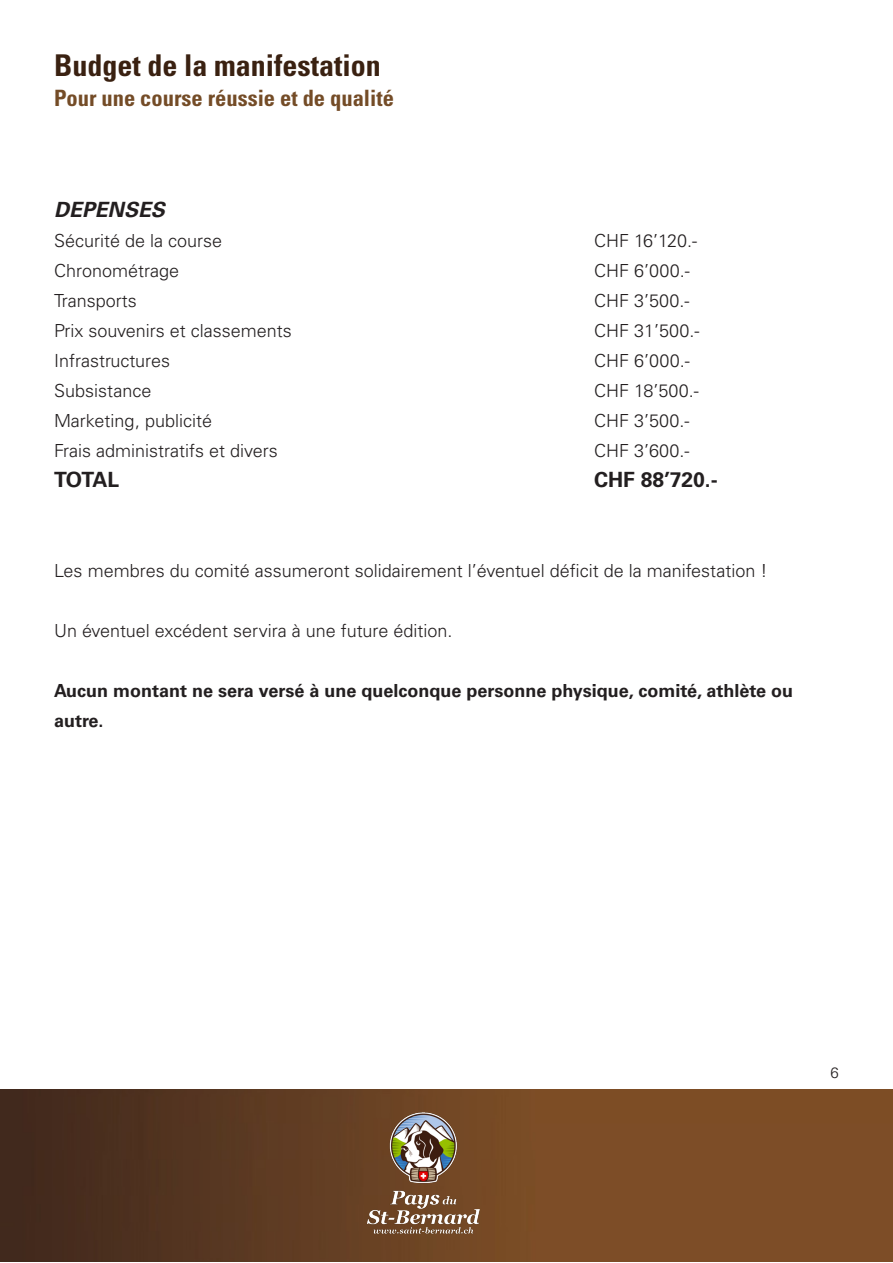
<style>
.page{position:relative;width:893px;height:1263px;background:#fff}
.page>*{position:absolute;margin:0;border:0;box-sizing:border-box;transform-origin:0 0}
.t1{font:700 condensed 30px "Univers LT Std";color:#3a2111}
.t2{font:700 condensed 22.5px "Univers LT Std";color:#744c27}
.t3{font:700 21px "Univers LT Std";color:#231f20}
.t4{font:italic 700 21px "Univers LT Std";color:#231f20}
.t5{font:300 18px "Univers LT Std";color:#231f20}
.t6{font:700 18px/30px "Univers LT Std";color:#231f20}
.t7{font:300 15px "Univers LT Std";color:#231f20}
</style>
<div class="page">
<img style="left:0;top:1090px;width:893px;height:172px">
<img style="left:358px;top:1104px;width:130px;height:139px">
<p class="t1" style="left:54px;top:47px;width:328px">Budget de la manifestation</p>
<p class="t2" style="left:54px;top:84px;width:341px">Pour une course réussie et de qualité</p>
<p class="t4" style="left:54px;top:198px;width:112px">DEPENSES</p>
<p class="t5" style="left:54px;top:230px;width:170px">Sécurité de la course</p>
<p class="t5" style="left:594px;top:230px;width:105px">CHF 16’120.-</p>
<p class="t5" style="left:54px;top:260px;width:127px">Chronométrage</p>
<p class="t5" style="left:594px;top:260px;width:97px">CHF 6’000.-</p>
<p class="t5" style="left:54px;top:290px;width:84px">Transports</p>
<p class="t5" style="left:594px;top:290px;width:97px">CHF 3’500.-</p>
<p class="t5" style="left:54px;top:320px;width:239px">Prix souvenirs et classements</p>
<p class="t5" style="left:594px;top:320px;width:107px">CHF 31’500.-</p>
<p class="t5" style="left:54px;top:350px;width:118px">Infrastructures</p>
<p class="t5" style="left:594px;top:350px;width:97px">CHF 6’000.-</p>
<p class="t5" style="left:54px;top:380px;width:99px">Subsistance</p>
<p class="t5" style="left:594px;top:380px;width:106px">CHF 18’500.-</p>
<p class="t5" style="left:54px;top:410px;width:160px">Marketing, publicité</p>
<p class="t5" style="left:594px;top:410px;width:97px">CHF 3’500.-</p>
<p class="t5" style="left:54px;top:440px;width:225px">Frais administratifs et divers</p>
<p class="t5" style="left:594px;top:440px;width:97px">CHF 3’600.-</p>
<p class="t3" style="left:54px;top:468px;width:67px">TOTAL</p>
<p class="t3" style="left:594px;top:468px;width:125px">CHF 88’720.-</p>
<p class="t5" style="left:54px;top:560px;width:715px">Les membres du comité assumeront solidairement l’éventuel déficit de la manifestation !</p>
<p class="t5" style="left:54px;top:620px;width:400px">Un éventuel excédent servira à une future édition.</p>
<p class="t6" style="left:54px;top:676px;width:741px">Aucun montant ne sera versé à une quelconque personne physique, comité, athlète ou autre.</p>
<p class="t7" style="left:831px;top:1064px;width:10px">6</p>
</div>
